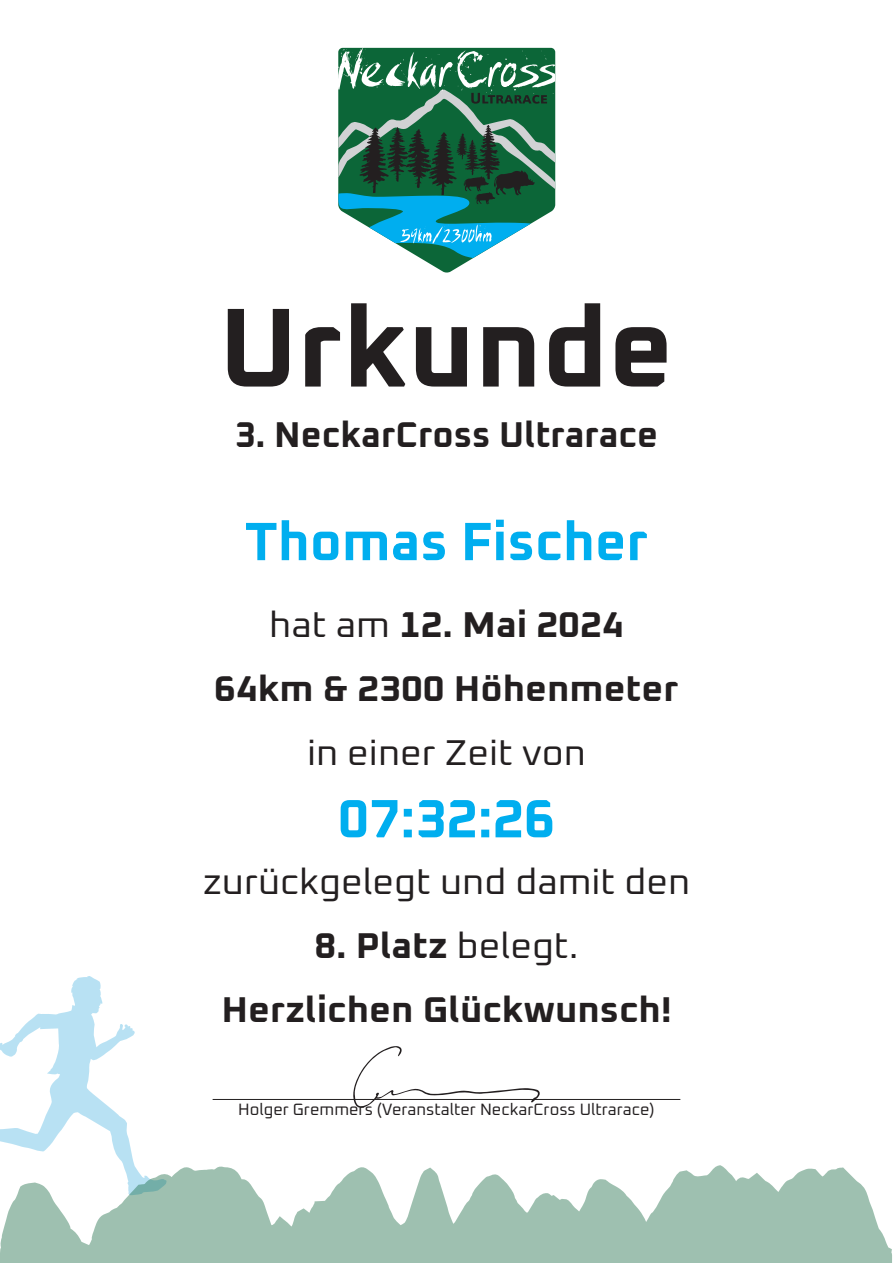
<style>
.page{position:relative;width:893px;height:1263px;background:#fff}
.page>*{position:absolute;margin:0;border:0;box-sizing:border-box;transform-origin:0 0}
.t1{font:700 112.5px "Oxanium";color:#231f20}
.t2{font:700 54px "Oxanium";color:#00aeef}
.t3{font:700 36px/64.2px "Oxanium";color:#231f20;text-align:center;scale:1.05 1}
.t4{font:36px "Oxanium";color:#231f20;scale:1.05 1}
.t5{font:700 36px "Oxanium";color:#231f20}
.t6{font:16.5px "Oxanium";color:#231f20}
.s1{font-weight:400}
</style>
<div class="page">
<svg style="left:420px;top:258px;width:53px;height:15px"></svg>
<svg style="left:338px;top:47px;width:217px;height:211px;background:#3d8471"></svg>
<hr style="left:213px;top:1099px;width:467px;height:1px;background:#231f20">
<svg style="left:0;top:976px;width:135px;height:189px"></svg>
<svg style="left:353px;top:1046px;width:187px;height:62px"></svg>
<svg style="left:0;top:1165px;width:892px;height:98px;fill:#9ec0b0"></svg>
<h1 class="t1" style="left:219px;top:279px;width:456px">Urkunde</h1>
<p class="t5" style="left:235px;top:412px;width:425px">3. NeckarCross Ultrarace</p>
<h2 class="t2" style="left:245px;top:508px;width:405px">Thomas Fischer</h2>
<p class="t3" style="left:214px;top:591px;width:444px"><span class="s1">hat am</span> 12. Mai 2024<br>64km &amp; 2300 Höhenmeter</p>
<p class="t4" style="left:307px;top:731px;width:267px">in einer Zeit von</p>
<h2 class="t2" style="left:338px;top:786px;width:219px">07:32:26</h2>
<p class="t4" style="left:203px;top:859px;width:466px">zurückgelegt und damit den</p>
<p class="t3" style="left:221px;top:912px;width:430px">8. Platz <span class="s1">belegt.<br></span>Herzlichen Glückwunsch!</p>
<p class="t6" style="left:238px;top:1099px;width:418px">Holger Gremmers (Veranstalter NeckarCross Ultrarace)</p>
</div>
